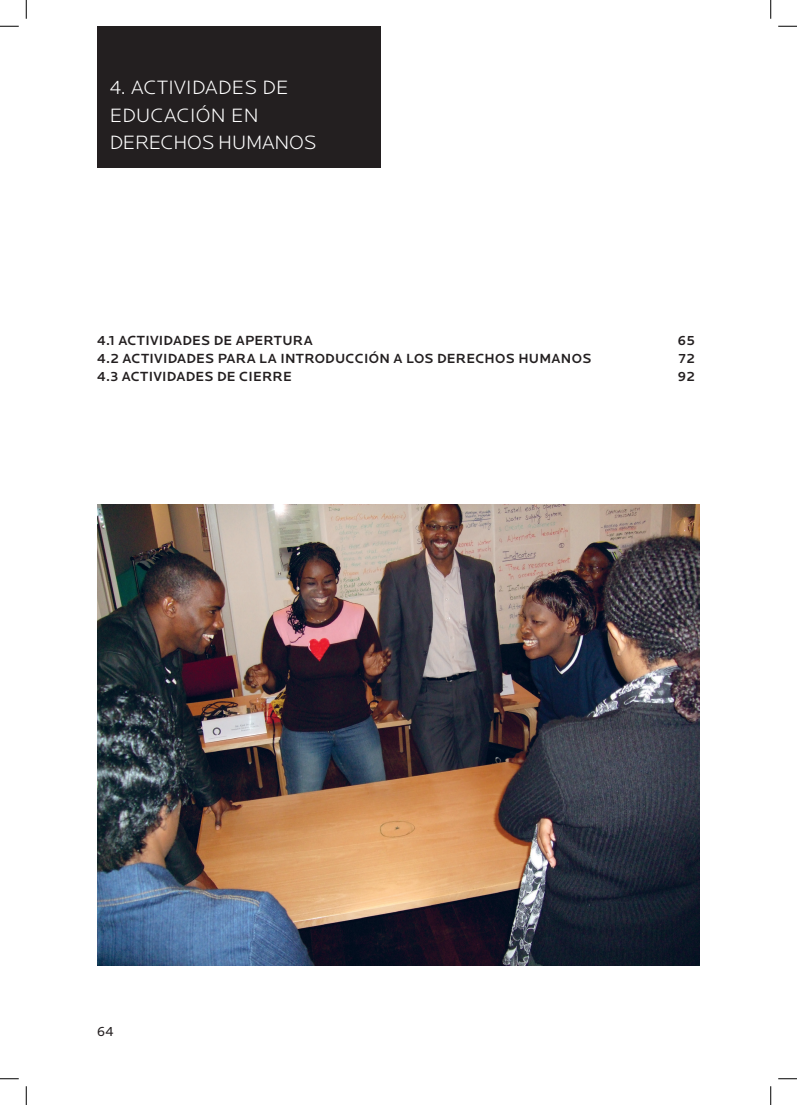
<style>
.page{position:relative;width:797px;height:1105px;background:#fff}
.page>*{position:absolute;margin:0;border:0;box-sizing:border-box;transform-origin:0 0}
.MR_1{font:300 20px "Locator";letter-spacing:.02em;color:#fff}
.MR_1-2{font:300 20px "Locator";letter-spacing:-.01em;color:#fff}
.MR_2{font:500 13.75px "Locator";letter-spacing:.02em;color:#231f20}
.t1{font:13.75px "Locator";color:#231f20}
</style>
<div class="page">
<div style="left:97px;top:26px;width:284px;height:142px;background:#231f20"></div>
<img style="left:97px;top:505px;width:602px;height:460px">
<svg style="left:0;top:25px;width:19px;height:2px"></svg>
<svg style="left:778px;top:25px;width:19px;height:2px"></svg>
<svg style="left:0;top:1078px;width:19px;height:1px"></svg>
<svg style="left:778px;top:1078px;width:19px;height:1px"></svg>
<svg style="left:25px;top:0;width:2px;height:19px"></svg>
<svg style="left:25px;top:1086px;width:2px;height:19px"></svg>
<svg style="left:770px;top:0;width:1px;height:19px"></svg>
<svg style="left:770px;top:1086px;width:1px;height:19px"></svg>
<p class="MR_1" style="left:110px;top:77px;width:180px">4. ACTIVIDADES DE</p>
<p class="MR_1" style="left:110px;top:105px;width:150px">EDUCACIÓN EN</p>
<p class="MR_1-2" style="left:110px;top:132px;width:208px">DERECHOS HUMANOS</p>
<p class="MR_2" style="left:97px;top:333px;width:217px">4.1 ACTIVIDADES DE APERTURA</p>
<p class="MR_2" style="left:678px;top:333px;width:19px">65</p>
<p class="MR_2" style="left:97px;top:351px;width:495px">4.2 ACTIVIDADES PARA LA INTRODUCCIÓN A LOS DERECHOS HUMANOS</p>
<p class="MR_2" style="left:678px;top:351px;width:18px">72</p>
<p class="MR_2" style="left:97px;top:368px;width:196px">4.3 ACTIVIDADES DE CIERRE</p>
<p class="MR_2" style="left:678px;top:368px;width:19px">92</p>
<p class="t1" style="left:97px;top:1024px;width:18px">64</p>
</div>
